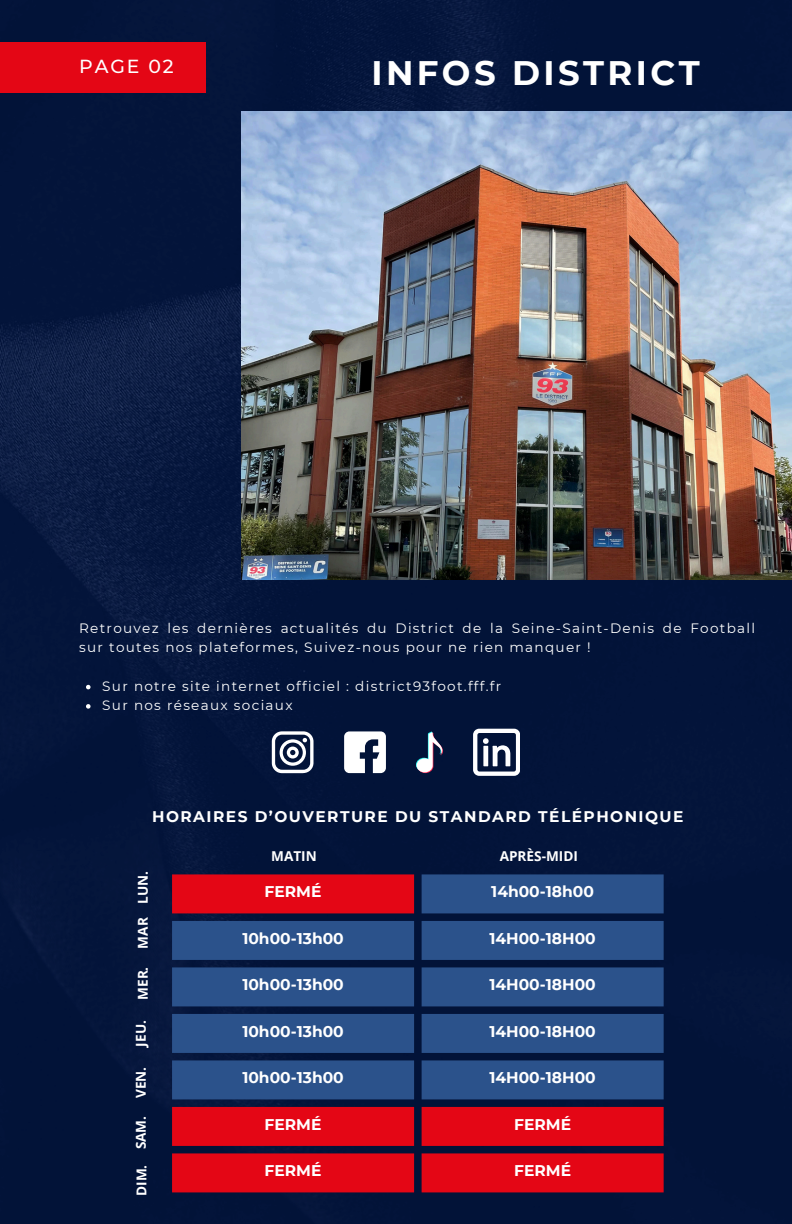
<style>
.page{position:relative;width:792px;height:1224px;background:#fff}
.page>*{position:absolute;margin:0;border:0;box-sizing:border-box;transform-origin:0 0}
.t1{font:700 34px "Montserrat";letter-spacing:.1em;color:#fff}
.t2{font:500 18.8px "Montserrat";letter-spacing:.1em;color:#fff}
.t3{font:700 15.6px "Montserrat";color:#fff}
.t4{font:700 15.4px "Montserrat";letter-spacing:.095em;color:#fff}
.t5{font:13.6px/19.2px "Montserrat";letter-spacing:.095em;color:#fff}
.t6{font:700 13.6px "Open Sans";color:#fff}
</style>
<div class="page">
<img style="left:0;top:0;width:792px;height:1224px">
<div style="left:0;top:43px;width:206px;height:50px;background:#e40615"></div>
<img style="left:241px;top:112px;width:551px;height:468px">
<svg style="left:172px;top:1099px;width:492px;height:93px;background:#bb081b"></svg>
<svg style="left:172px;top:874px;width:492px;height:225px;background:#344274"></svg>
<svg style="left:272px;top:731px;width:42px;height:42px"></svg>
<svg style="left:344px;top:731px;width:42px;height:42px"></svg>
<svg style="left:416px;top:731px;width:27px;height:42px"></svg>
<svg style="left:473px;top:729px;width:47px;height:46px"></svg>
<svg style="left:86px;top:685px;width:5px;height:4px"></svg>
<svg style="left:86px;top:704px;width:5px;height:5px"></svg>
<h4 class="t2" style="left:79px;top:55px;width:96px">PAGE 02</h4>
<h4 class="t1" style="left:372px;top:52px;width:330px">INFOS DISTRICT</h4>
<h4 class="t5" style="left:79px;top:618px;width:678px">Retrouvez les dernières actualités du District de la Seine-Saint-Denis de Football sur toutes nos plateformes, Suivez-nous pour ne rien manquer !</h4>
<h4 class="t5" style="left:102px;top:676px;width:400px">Sur notre site internet officiel : district93foot.fff.fr</h4>
<h4 class="t5" style="left:102px;top:695px;width:192px">Sur nos réseaux sociaux</h4>
<p class="t4" style="left:152px;top:807px;width:533px">HORAIRES D’OUVERTURE DU STANDARD TÉLÉPHONIQUE</p>
<p class="t6" style="left:133px;top:904px;width:34px;rotate:-90deg">LUN.</p>
<p class="t6" style="left:133px;top:949px;width:33px;rotate:-90deg">MAR</p>
<p class="t6" style="left:133px;top:1000px;width:35px;rotate:-90deg">MER.</p>
<p class="t6" style="left:131px;top:1047px;width:28px;rotate:-90deg">JEU.</p>
<p class="t6" style="left:131px;top:1098px;width:33px;rotate:-90deg">VEN.</p>
<p class="t6" style="left:131px;top:1149px;width:35px;rotate:-90deg">SAM.</p>
<p class="t6" style="left:132px;top:1196px;width:33px;rotate:-90deg">DIM.</p>
<p class="t6" style="left:271px;top:847px;width:47px">MATIN</p>
<p class="t6" style="left:500px;top:847px;width:80px">APRÈS-MIDI</p>
<h1 class="t3" style="left:265px;top:882px;width:58px">FERMÉ</h1>
<p class="t3" style="left:491px;top:882px;width:104px">14h00-18h00</p>
<p class="t3" style="left:242px;top:929px;width:103px">10h00-13h00</p>
<p class="t3" style="left:489px;top:929px;width:108px">14H00-18H00</p>
<p class="t3" style="left:242px;top:975px;width:103px">10h00-13h00</p>
<p class="t3" style="left:489px;top:975px;width:108px">14H00-18H00</p>
<p class="t3" style="left:242px;top:1022px;width:103px">10h00-13h00</p>
<p class="t3" style="left:489px;top:1022px;width:108px">14H00-18H00</p>
<p class="t3" style="left:242px;top:1068px;width:103px">10h00-13h00</p>
<h3 class="t3" style="left:489px;top:1068px;width:108px">14H00-18H00</h3>
<h4 class="t3" style="left:265px;top:1115px;width:58px">FERMÉ</h4>
<h4 class="t3" style="left:514px;top:1115px;width:58px">FERMÉ</h4>
<h4 class="t3" style="left:265px;top:1161px;width:58px">FERMÉ</h4>
<h4 class="t3" style="left:514px;top:1161px;width:58px">FERMÉ</h4>
</div>
